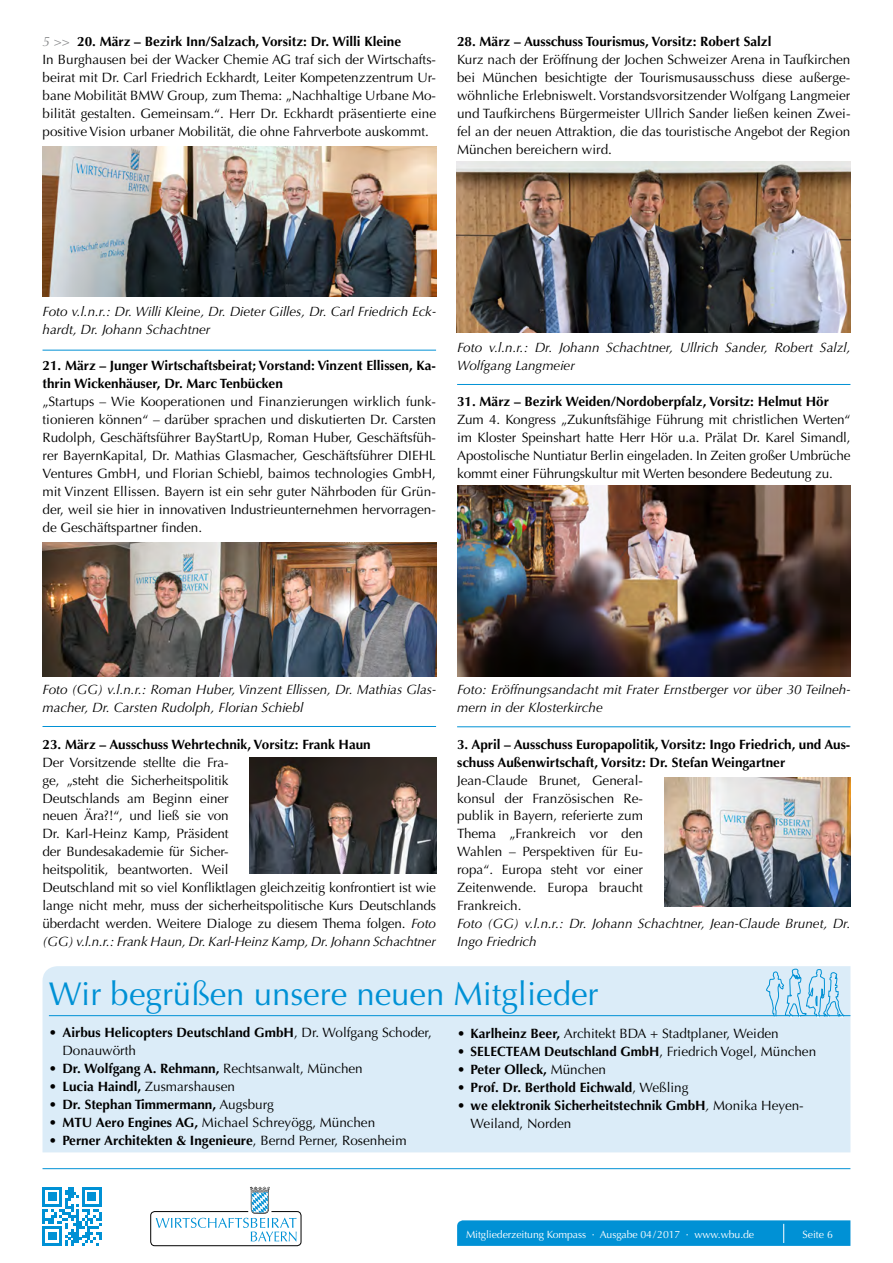
<style>
.page{position:relative;width:893px;height:1263px;background:#fff}
.page>*{position:absolute;margin:0;border:0;box-sizing:border-box;transform-origin:0 0}
.t1{font:33px "Optima";color:#0091d5}
.t2{font:13.5px/18px "Optima";letter-spacing:-.01em;color:#000;text-align:justify}
.t3{font:700 13.5px/18px "Optima";color:#000}
.t4{font:italic 13.5px/18px "Optima";color:#000}
.t5{font:10.5px "Optima";letter-spacing:-.01em;color:#fff}
.s1{font-style:italic;color:#87888a}
.s2{font-weight:700}
.s3{font-style:italic}
.s4{font-weight:400}
.s5{font-weight:400;font-style:italic}
</style>
<div class="page">
<div style="left:151px;top:1211px;width:150px;height:35px;border:1px solid #000;border-radius:4px"></div>
<svg style="left:156px;top:1187px;width:141px;height:54px"></svg>
<hr style="left:43px;top:1168px;width:807px;height:1px;background:#0091d5">
<svg style="left:457px;top:1220px;width:393px;height:26px;background:#0593d5"></svg>
<svg style="left:43px;top:1187px;width:59px;height:59px"></svg>
<hr style="left:43px;top:350px;width:393px;height:1px;background:#0091d5">
<hr style="left:457px;top:384px;width:393px;height:1px;background:#0091d5">
<img style="left:43px;top:147px;width:393px;height:150px">
<img style="left:43px;top:542px;width:393px;height:134px">
<img style="left:250px;top:758px;width:186px;height:115px">
<img style="left:457px;top:162px;width:393px;height:171px">
<img style="left:457px;top:486px;width:393px;height:190px">
<img style="left:664px;top:777px;width:186px;height:130px">
<div style="left:43px;top:966px;width:807px;height:186px;background:#dbecf8"></div>
<svg style="left:765px;top:966px;width:79px;height:53px;background:#badef2"></svg>
<hr style="left:49px;top:1015px;width:801px;height:1px;background:#0091d5">
<hr style="left:43px;top:726px;width:393px;height:1px;background:#0091d5">
<hr style="left:457px;top:726px;width:393px;height:1px;background:#0091d5">
<p class="t2" style="left:43px;top:33px;width:395px;text-align:left"><span class="s1">5 &gt;&gt;</span> <span class="s2">20. März – Bezirk Inn/Salzach, Vorsitz: Dr. Willi Kleine<br></span>In Burghausen bei der Wacker Chemie AG traf sich der Wirtschafts&shy;beirat mit Dr. Carl Friedrich Eckhardt, Leiter Kompetenzzentrum Ur&shy;bane Mobilität BMW Group, zum Thema: „Nachhaltige Urbane Mo&shy;bilität gestalten. Gemeinsam.“. Herr Dr. Eckhardt präsentierte eine positive Vision urbaner Mobilität, die ohne Fahrverbote auskommt.</p>
<p class="t3" style="left:457px;top:33px;width:316px">28. März – Ausschuss Tourismus, Vorsitz: Robert Salzl</p>
<p class="t2" style="left:457px;top:51px;width:395px">Kurz nach der Eröffnung der Jochen Schweizer Arena in Taufkirchen bei München besichtigte der Tourismusausschuss diese außerge&shy;wöhnliche Erlebniswelt. Vorstandsvorsitzender Wolfgang Langmeier und Taufkirchens Bürgermeister Ullrich Sander ließen keinen Zwei&shy;fel an der neuen Attraktion, die das touristische Angebot der Region München bereichern wird.</p>
<p class="t4" style="left:43px;top:303px;width:395px">Foto v.l.n.r.: Dr. Willi Kleine, Dr. Dieter Gilles, Dr. Carl Friedrich Eck&shy;hardt, Dr. Johann Schachtner</p>
<p class="t3" style="left:43px;top:357px;width:395px">21. März – Junger Wirtschaftsbeirat; Vorstand: Vinzent Ellissen, Ka&shy;thrin Wickenhäuser, Dr. Marc Tenbücken</p>
<p class="t2" style="left:43px;top:393px;width:395px">„Startups – Wie Kooperationen und Finanzierungen wirklich funk&shy;tionieren können“ – darüber sprachen und diskutierten Dr. Carsten Rudolph, Geschäftsführer BayStartUp, Roman Huber, Geschäftsfüh&shy;rer BayernKapital, Dr. Mathias Glasmacher, Geschäftsführer DIEHL Ventures GmbH, und Florian Schiebl, baimos technologies GmbH, mit Vinzent Ellissen. Bayern ist ein sehr guter Nährboden für Grün&shy;der, weil sie hier in innovativen Industrieunternehmen hervorragen&shy;de Geschäftspartner finden.</p>
<p class="t4" style="left:457px;top:339px;width:395px">Foto v.l.n.r.: Dr. Johann Schachtner, Ullrich Sander, Robert Salzl,<br>Wolfgang Langmeier</p>
<p class="t3" style="left:457px;top:393px;width:373px">31. März – Bezirk Weiden/Nordoberpfalz, Vorsitz: Helmut Hör</p>
<p class="t2" style="left:457px;top:411px;width:395px">Zum 4. Kongress „Zukunftsfähige Führung mit christlichen Werten“ im Kloster Speinshart hatte Herr Hör u.a. Prälat Dr. Karel Simandl, Apostolische Nuntiatur Berlin eingeladen. In Zeiten großer Umbrüche kommt einer Führungskultur mit Werten besondere Bedeutung zu.</p>
<p class="t4" style="left:43px;top:681px;width:395px">Foto (GG) v.l.n.r.: Roman Huber, Vinzent Ellissen, Dr. Mathias Glas&shy;macher, Dr. Carsten Rudolph, Florian Schiebl</p>
<p class="t3" style="left:43px;top:735px;width:330px">23. März – Ausschuss Wehrtechnik, Vorsitz: Frank Haun</p>
<p class="t2" style="left:43px;top:753px;width:395px;text-align:left">Der Vorsitzende stellte die Fra-<br>ge, „steht die Sicherheitspolitik<br>Deutschlands am Beginn einer<br>neuen Ära?!“, und ließ sie von<br>Dr. Karl-Heinz Kamp, Präsident<br>der Bundesakademie für Sicher-<br>heitspolitik, beantworten. Weil<br>Deutschland mit so viel Konfliktlagen gleichzeitig konfrontiert ist wie lange nicht mehr, muss der sicherheitspolitische Kurs Deutschlands überdacht werden. Weitere Dialoge zu diesem Thema folgen. <span class="s3">Foto (GG) v.l.n.r.: Frank Haun, Dr. Karl-Heinz Kamp, Dr. Johann Schachtner</span></p>
<p class="t4" style="left:457px;top:681px;width:395px">Foto: Eröffnungsandacht mit Frater Ernstberger vor über 30 Teilneh&shy;mern in der Klosterkirche</p>
<p class="t3" style="left:457px;top:735px;width:395px">3. April – Ausschuss Europapolitik, Vorsitz: Ingo Friedrich, und Aus&shy;schuss Außenwirtschaft, Vorsitz: Dr. Stefan Weingartner</p>
<p class="t2" style="left:457px;top:771px;width:187px">Jean-Claude Brunet, General&shy;konsul der Französischen Re&shy;publik in Bayern, referierte zum Thema „Frankreich vor den Wahlen – Perspektiven für Eu&shy;ropa“. Europa steht vor einer Zeitenwende. Europa braucht Frankreich.</p>
<p class="t4" style="left:457px;top:915px;width:395px">Foto (GG) v.l.n.r.: Dr. Johann Schachtner, Jean-Claude Brunet, Dr.<br>Ingo Friedrich</p>
<h1 class="t1" style="left:49px;top:975px;width:551px">Wir begrüßen unsere neuen Mitglieder</h1>
<p class="t2" style="left:457px;top:1025px;width:323px"><span class="s2">• Karlheinz Beer,</span> Architekt BDA + Stadtplaner, Weiden</p>
<p class="t3" style="left:457px;top:1043px;width:361px">• SELECTEAM Deutschland GmbH<span class="s4">, Friedrich Vogel, München</span></p>
<p class="t3" style="left:457px;top:1061px;width:150px">• Peter Olleck, <span class="s4">München</span></p>
<p class="t3" style="left:457px;top:1079px;width:233px">• Prof. Dr. Berthold Eichwald<span class="s4">, Weßling</span></p>
<p class="t3" style="left:471px;top:1097px;width:335px;text-indent:-14px">• we elektronik Sicherheitstechnik GmbH<span class="s5">,</span> <span class="s4">Monika Heyen-<br>Weiland, Norden</span></p>
<p class="t3" style="left:62px;top:1024px;width:371px;text-indent:-14px">• Airbus Helicopters Deutschland GmbH<span class="s4">, Dr. Wolfgang Schoder,<br>Donauwörth</span></p>
<p class="t3" style="left:49px;top:1060px;width:315px">• Dr. Wolfgang A. Rehmann, <span class="s4">Rechtsanwalt, München</span></p>
<p class="t3" style="left:49px;top:1078px;width:188px">• Lucia Haindl, <span class="s4">Zusmarshausen</span></p>
<p class="t3" style="left:49px;top:1096px;width:227px">• Dr. Stephan Timmermann, <span class="s4">Augsburg</span></p>
<p class="t2" style="left:49px;top:1114px;width:328px"><span class="s2">• MTU Aero Engines AG,</span> Michael Schreyögg, München</p>
<p class="t3" style="left:49px;top:1132px;width:359px">• Perner Architekten &amp; Ingenieure<span class="s4">, Bernd Perner, Rosenheim</span></p>
<p class="t5" style="left:466px;top:1228px;width:290px">Mitgliederzeitung Kompass · Ausgabe 04/2017 · www.wbu.de</p>
<p class="t5" style="left:802px;top:1228px;width:32px">Seite 6</p>
</div>
